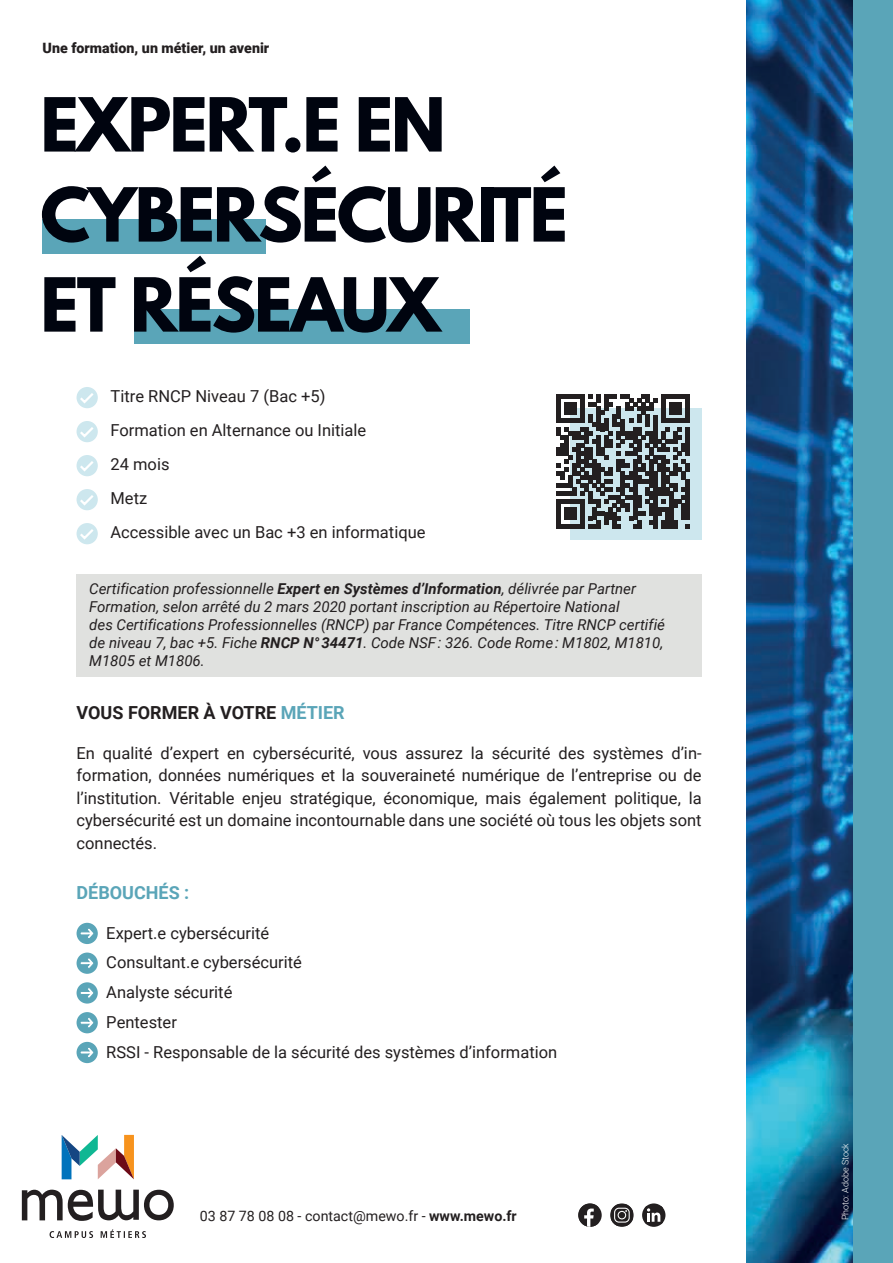
<style>
.page{position:relative;width:893px;height:1263px;background:#fff}
.page>*{position:absolute;margin:0;border:0;box-sizing:border-box;transform-origin:0 0}
.t1{font:700 66px/90px "League Spartan";letter-spacing:-.03em;color:#00040f}
.t2{font:700 18px "Roboto";color:#231f20}
.t3{font:700 18px "Roboto";color:#5aa5b8}
.t4{font:16.5px/29.7px "Roboto";color:#231f20}
.t5{font:italic 15px/18px "Roboto";color:#231f20}
.t6{font:14.25px "Roboto";color:#231f20}
.t7{font:900 14.25px "Roboto";color:#231f20}
.t8{font:300 9px "Roboto";color:#fff}
.s1{font-weight:700}
.s2{color:#5aa5b8}
</style>
<div class="page">
<svg style="left:22px;top:1190px;width:152px;height:48px"></svg>
<svg style="left:62px;top:1135px;width:72px;height:44px"></svg>
<div style="left:853px;top:0;width:40px;height:1263px;background:#5aa5b8"></div>
<img style="left:746px;top:0;width:107px;height:1263px">
<svg style="left:610px;top:1203px;width:24px;height:24px"></svg>
<svg style="left:611px;top:1204px;width:22px;height:22px"></svg>
<svg style="left:578px;top:1203px;width:24px;height:24px"></svg>
<svg style="left:578px;top:1203px;width:21px;height:24px"></svg>
<svg style="left:642px;top:1203px;width:23px;height:24px"></svg>
<svg style="left:644px;top:1206px;width:19px;height:18px"></svg>
<div style="left:570px;top:408px;width:132px;height:132px;background:#cde7ee"></div>
<div style="left:77px;top:923px;width:21px;height:21px;background:#5aa5b8;border-radius:50%"></div>
<svg style="left:80px;top:928px;width:14px;height:10px"></svg>
<div style="left:77px;top:952px;width:21px;height:22px;background:#5aa5b8;border-radius:50%"></div>
<svg style="left:80px;top:958px;width:14px;height:10px"></svg>
<div style="left:77px;top:982px;width:21px;height:21px;background:#5aa5b8;border-radius:50%"></div>
<svg style="left:80px;top:988px;width:14px;height:10px"></svg>
<div style="left:77px;top:1012px;width:21px;height:21px;background:#5aa5b8;border-radius:50%"></div>
<svg style="left:80px;top:1018px;width:14px;height:10px"></svg>
<div style="left:77px;top:1042px;width:21px;height:21px;background:#5aa5b8;border-radius:50%"></div>
<svg style="left:80px;top:1048px;width:14px;height:9px"></svg>
<div style="left:134px;top:310px;width:336px;height:34px;background:#5aa5b8"></div>
<div style="left:43px;top:220px;width:223px;height:34px;background:#5aa5b8"></div>
<div style="left:77px;top:387px;width:21px;height:21px;background:#cde7ee;border-radius:50%"></div>
<svg style="left:78px;top:390px;width:18px;height:15px"></svg>
<div style="left:77px;top:421px;width:21px;height:21px;background:#cde7ee;border-radius:50%"></div>
<svg style="left:78px;top:425px;width:18px;height:14px"></svg>
<div style="left:77px;top:455px;width:21px;height:21px;background:#cde7ee;border-radius:50%"></div>
<svg style="left:78px;top:459px;width:18px;height:14px"></svg>
<div style="left:77px;top:489px;width:21px;height:21px;background:#cde7ee;border-radius:50%"></div>
<svg style="left:78px;top:493px;width:18px;height:14px"></svg>
<div style="left:77px;top:523px;width:21px;height:21px;background:#cde7ee;border-radius:50%"></div>
<svg style="left:78px;top:527px;width:18px;height:14px"></svg>
<svg style="left:556px;top:395px;width:134px;height:133px"></svg>
<div style="left:77px;top:574px;width:625px;height:102px;background:#e0e1df"></div>
<p class="t7" style="left:43px;top:38px;width:228px">Une formation, un métier, un avenir</p>
<h1 class="t1" style="left:40px;top:79px;width:529px">EXPERT.E EN<br>CYBERSÉCURITÉ<br>ET RÉSEAUX</h1>
<p class="t4" style="left:111px;top:379px;width:316px;line-height:34px">Titre RNCP Niveau 7 (Bac +5)<br>Formation en Alternance ou Initiale<br>24 mois<br>Metz<br>Accessible avec un Bac +3 en informatique</p>
<p class="t5" style="left:89px;top:579px;width:577px">Certification professionnelle <span class="s1">Expert en Systèmes d’Information</span>, délivrée par Partner Formation, selon arrêté du 2 mars 2020 portant inscription au Répertoire National<br>des Certifications Professionnelles (RNCP) par France Compétences. Titre RNCP certifié de niveau 7, bac +5. Fiche <span class="s1">RNCP N°34471</span>. Code NSF : 326. Code Rome : M1802, M1810, M1805 et M1806.</p>
<p class="t2" style="left:77px;top:700px;width:270px">VOUS FORMER À VOTRE <span class="s2">MÉTIER</span></p>
<p class="t4" style="left:77px;top:741px;width:627px;line-height:22.5px;text-align:justify">En qualité d’expert en cybersécurité, vous assurez la sécurité des systèmes d’in&shy;formation, données numériques et la souveraineté numérique de l’entreprise ou de l’institution. Véritable enjeu stratégique, économique, mais également politique, la cybersécurité est un domaine incontournable dans une société où tous les objets sont connectés.</p>
<p class="t3" style="left:77px;top:880px;width:114px">DÉBOUCHÉS :</p>
<p class="t4" style="left:106px;top:917px;width:452px">Expert.e cybersécurité<br>Consultant.e cybersécurité<br>Analyste sécurité<br>Pentester<br>RSSI - Responsable de la sécurité des systèmes d’information</p>
<p class="t6" style="left:200px;top:1205px;width:318px">03 87 78 08 08 - contact@mewo.fr - <span class="s1">www.mewo.fr</span></p>
<p class="t8" style="left:839px;top:1220px;width:79px;rotate:-90deg">Photo: Adobe Stock</p>
</div>
